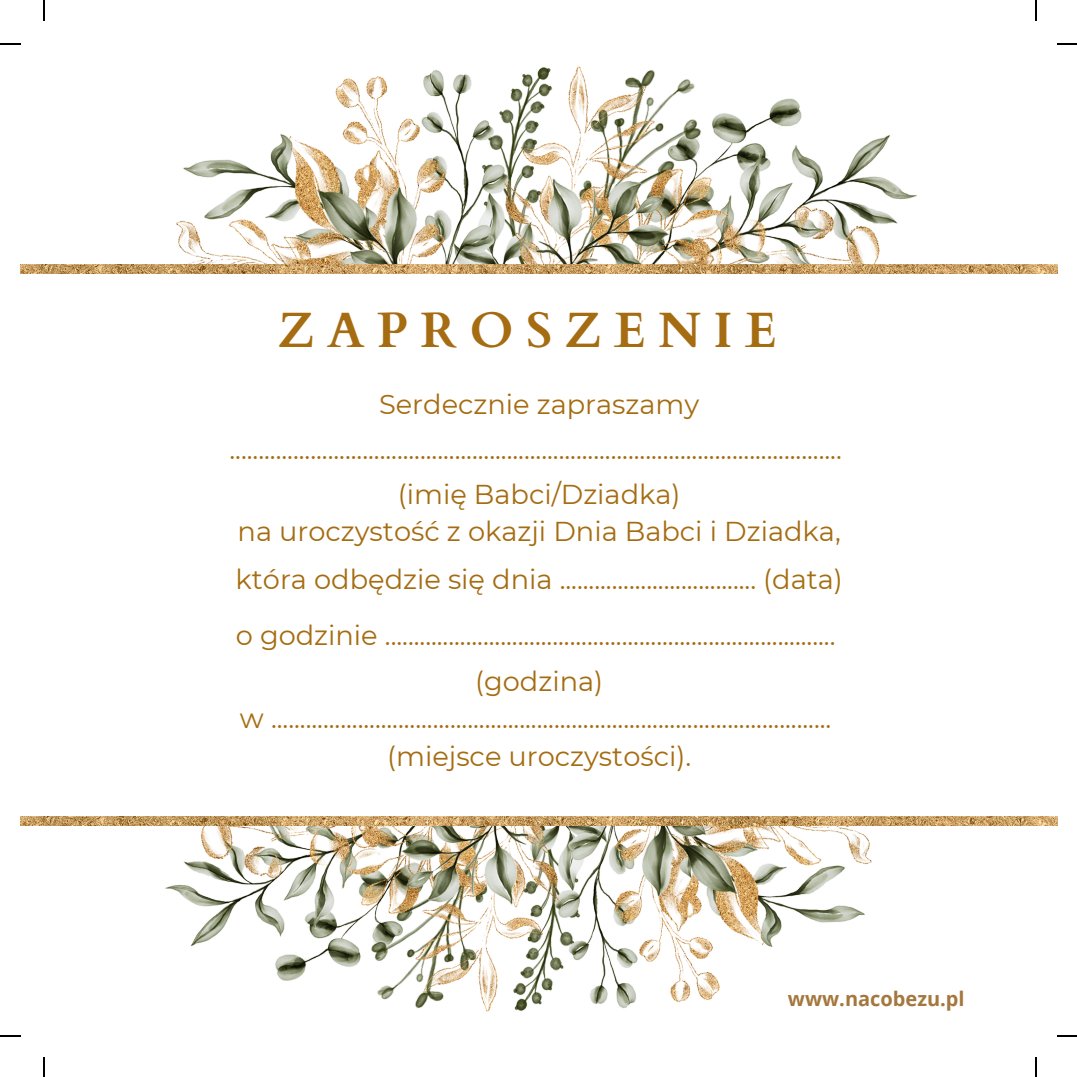
<style>
.page{position:relative;width:1077px;height:1077px;background:#fff}
.page>*{position:absolute;margin:0;border:0;box-sizing:border-box;transform-origin:0 0}
.t1{font:700 49.75px "Cardo";letter-spacing:.245em;color:#a56c11}
.t2{font:27.25px/44.5px "Montserrat";color:#a56c11;text-align:center}
.t3{font:700 20px "Open Sans";color:#a4773e}
</style>
<div class="page">
<img style="left:165px;top:826px;width:707px;height:185px">
<img style="left:115px;top:66px;width:819px;height:199px">
<img style="left:21px;top:817px;width:1037px;height:9px">
<img style="left:21px;top:265px;width:1037px;height:9px">
<hr style="left:43px;top:0;width:2px;height:21px;background:#000">
<hr style="left:0;top:43px;width:21px;height:2px;background:#000">
<hr style="left:1035px;top:0;width:2px;height:21px;background:#000">
<svg style="left:1058px;top:43px;width:19px;height:2px"></svg>
<svg style="left:43px;top:1058px;width:2px;height:19px"></svg>
<hr style="left:0;top:1035px;width:21px;height:2px;background:#000">
<svg style="left:1035px;top:1058px;width:2px;height:19px"></svg>
<svg style="left:1058px;top:1035px;width:19px;height:2px"></svg>
<h1 class="t1" style="left:277px;top:290px;width:501px">ZAPROSZENIE</h1>
<p class="t2" style="left:229px;top:382px;width:614px">Serdecznie zapraszamy .......................................................................................................... (imię Babci/Dziadka)</p>
<p class="t2" style="left:236px;top:507px;width:609px;line-height:47.5px;text-align:left">na uroczystość z okazji Dnia Babci i Dziadka, która odbędzie się dnia .................................. (data)</p>
<p class="t2" style="left:236px;top:611px;width:601px;line-height:46px">o godzinie .............................................................................. (godzina)</p>
<p class="t2" style="left:240px;top:699px;width:593px;line-height:37.5px">w ................................................................................................. (miejsce uroczystości).</p>
<p class="t3" style="left:788px;top:985px;width:178px">www.nacobezu.pl</p>
</div>
